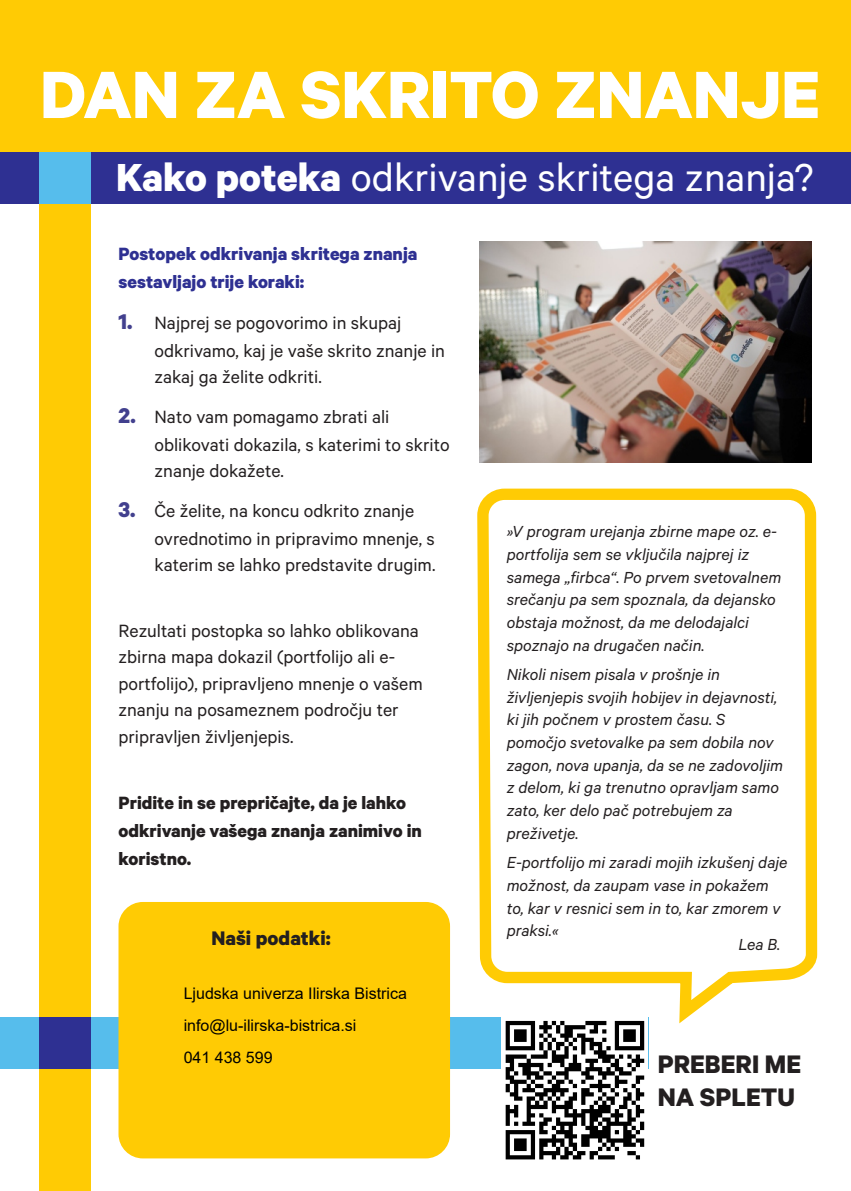
<style>
.page{position:relative;width:851px;height:1191px;background:#fff}
.page>*{position:absolute;margin:0;border:0;box-sizing:border-box;transform-origin:0 0}
.t1{font:700 75.2px "Calibre";color:#fff}
.t2{font:44px "Calibre";color:#fff}
.t3{font:700 28.6px/33px "Calibre";color:#231f20}
.t4{font:700 22.2px "Calibre";color:#231f20}
.t5{font:20px/26.4px "Calibre";color:#231f20}
.t6{font:700 20px/28px "Calibre";color:#231f20}
.t7{font:700 20px/28px "Calibre";color:#2e3092}
.t8{font:italic 18px/22.6px "Calibre";color:#231f20}
.t9{font:16px/32px "Arial";color:#000}
.s1{font-weight:700}
.s2{font-weight:700;font-size:24px;color:#42408e}
</style>
<div class="page">
<div style="left:0;top:1017px;width:648px;height:51px;background:#56bdec"></div>
<div style="left:0;top:0;width:850px;height:152px;background:#ffcb04"></div>
<div style="left:0;top:152px;width:850px;height:51px;background:#2e3092"></div>
<div style="left:40px;top:152px;width:51px;height:1039px;background:#ffcb04"></div>
<svg style="left:471px;top:203px;width:351px;height:866px"></svg>
<div style="left:40px;top:152px;width:51px;height:51px;background:#56bdec"></div>
<div style="left:40px;top:1017px;width:51px;height:51px;background:#2e3092"></div>
<div style="left:118px;top:902px;width:332px;height:256px;background:#ffcb04;border-radius:24px"></div>
<img style="left:480px;top:242px;width:331px;height:221px">
<div style="left:501px;top:1016px;width:147px;height:147px;background:#fff"></div>
<svg style="left:505px;top:1021px;width:139px;height:138px"></svg>
<h1 class="t1" style="left:40px;top:69px;width:781px">DAN ZA SKRITO ZNANJE</h1>
<h2 class="t2" style="left:116px;top:163px;width:699px"><span class="s1">Kako poteka</span> odkrivanje skritega znanja?</h2>
<p class="t7" style="left:118px;top:243px;width:300px">Postopek odkrivanja skritega znanja sestavljajo trije koraki:</p>
<p class="t5" style="left:154px;top:311px;width:292px;line-height:28.4px;text-indent:-36px"><span class="s2">1.</span> Najprej se pogovorimo in skupaj odkrivamo, kaj je vaše skrito znanje in</p>
<p class="t5" style="left:154px;top:367px;width:169px">zakaj ga želite odkriti.</p>
<p class="t5" style="left:154px;top:405px;width:296px;line-height:28.4px;text-indent:-36px"><span class="s2">2.</span> Nato vam pomagamo zbrati ali oblikovati dokazila, s katerimi to skrito</p>
<p class="t5" style="left:154px;top:461px;width:131px">znanje dokažete.</p>
<p class="t5" style="left:154px;top:499px;width:282px;line-height:28.4px;text-indent:-36px"><span class="s2">3.</span> Če želite, na koncu odkrito znanje ovrednotimo in pripravimo mnenje, s</p>
<p class="t5" style="left:154px;top:555px;width:282px">katerim se lahko predstavite drugim.</p>
<p class="t8" style="left:506px;top:523px;width:276px">»V program urejanja zbirne mape oz. e&shy;portfolija sem se vključila najprej iz samega „firbca“. Po prvem svetovalnem srečanju pa sem spoznala, da dejansko obstaja možnost, da me delodajalci spoznajo na drugačen način.</p>
<p class="t8" style="left:506px;top:666px;width:278px">Nikoli nisem pisala v prošnje in življenjepis svojih hobijev in dejavnosti, ki jih počnem v prostem času. S pomočjo svetovalke pa sem dobila nov zagon, nova upanja, da se ne zadovoljim z delom, ki ga trenutno opravljam samo zato, ker delo pač potrebujem za preživetje.</p>
<p class="t8" style="left:506px;top:854px;width:282px">E-portfolijo mi zaradi mojih izkušenj daje možnost, da zaupam vase in pokažem to, kar v resnici sem in to, kar zmorem v praksi.«</p>
<p class="t5" style="left:118px;top:621px;width:306px">Rezultati postopka so lahko oblikovana zbirna mapa dokazil (portfolijo ali e&shy;portfolijo), pripravljeno mnenje o vašem znanju na posameznem področju ter pripravljen življenjepis.</p>
<p class="t6" style="left:118px;top:792px;width:305px">Pridite in se prepričajte, da je lahko odkrivanje vašega znanja zanimivo in koristno.</p>
<p class="t4" style="left:211px;top:930px;width:121px">Naši podatki:</p>
<p class="t8" style="left:738px;top:935px;width:43px">Lea B.</p>
<p class="t9" style="left:184px;top:977px;width:225px">Ljudska univerza Ilirska Bistrica info@lu-ilirska-bistrica.si<br>041 438 599</p>
<h3 class="t3" style="left:657px;top:1052px;width:145px">PREBERI ME<br>NA SPLETU</h3>
</div>
